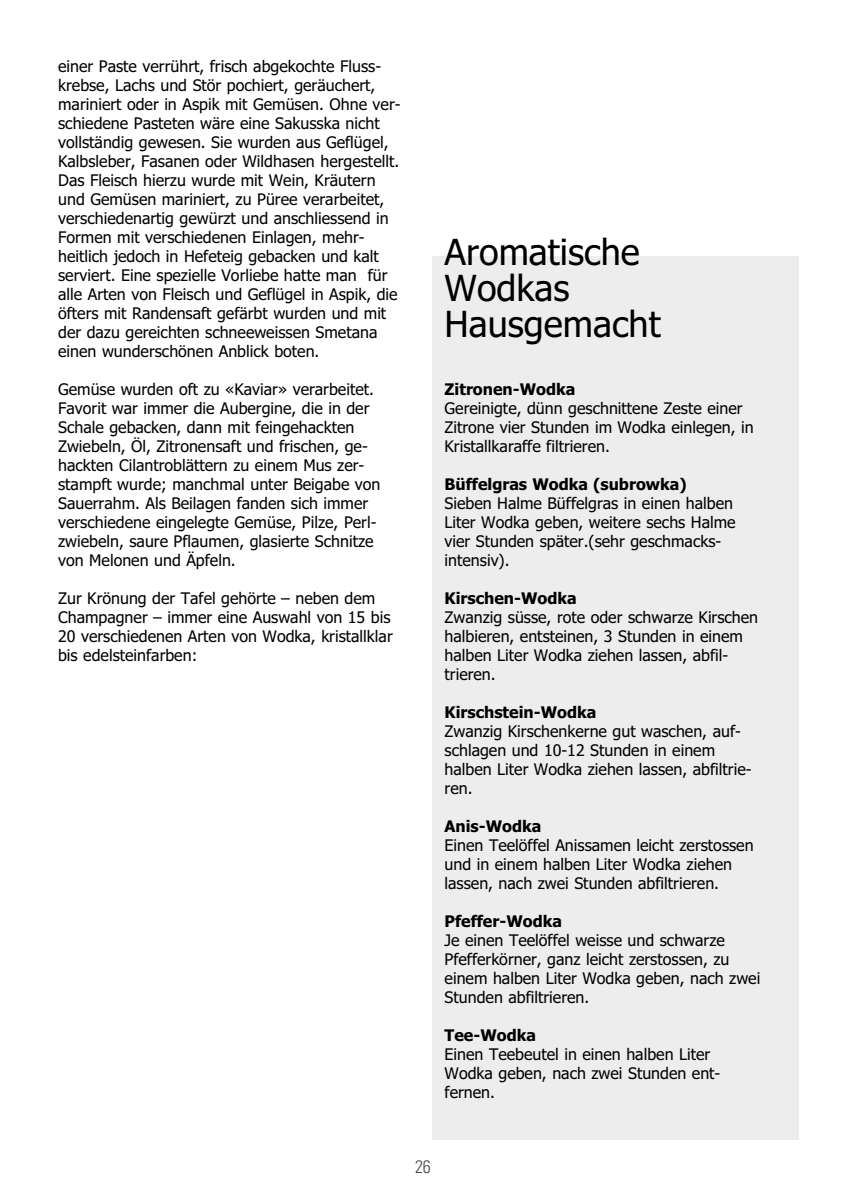
<style>
.page{position:relative;width:846px;height:1196px;background:#fff}
.page>*{position:absolute;margin:0;border:0;box-sizing:border-box;transform-origin:0 0}
.t1{font:36px/36px "Tahoma";color:#000}
.t2{font:300 condensed 18px "Univers";color:#4d4d4d}
.t3{font:16px/19px "Tahoma";color:#000}
.t4{font:700 16px "Tahoma";color:#000}
</style>
<div class="page">
<div style="left:432px;top:257px;width:366px;height:883px;background:#ededed"></div>
<p class="t3" style="left:58px;top:57px;width:344px">einer Paste verrührt, frisch abgekochte Fluss&shy;krebse, Lachs und Stör pochiert, geräuchert, mariniert oder in Aspik mit Gemüsen. Ohne ver&shy;schiedene Pasteten wäre eine Sakusska nicht vollständig gewesen. Sie wurden aus Geflügel, Kalbsleber, Fasanen oder Wildhasen hergestellt.<br>Das Fleisch hierzu wurde mit Wein, Kräutern und Gemüsen mariniert, zu Püree verarbeitet, verschiedenartig gewürzt und anschliessend in Formen mit verschiedenen Einlagen, mehr&shy;heitlich jedoch in Hefeteig gebacken und kalt serviert. Eine spezielle Vorliebe hatte man für alle Arten von Fleisch und Geflügel in Aspik, die öfters mit Randensaft gefärbt wurden und mit der dazu gereichten schneeweissen Smetana einen wunderschönen Anblick boten.</p>
<p class="t3" style="left:58px;top:380px;width:324px">Gemüse wurden oft zu «Kaviar» verarbeitet.<br>Favorit war immer die Aubergine, die in der Schale gebacken, dann mit feingehackten Zwiebeln, Öl, Zitronensaft und frischen, ge&shy;hackten Cilantroblättern zu einem Mus zer&shy;stampft wurde; manchmal unter Beigabe von Sauerrahm. Als Beilagen fanden sich immer verschiedene eingelegte Gemüse, Pilze, Perl&shy;zwiebeln, saure Pflaumen, glasierte Schnitze von Melonen und Äpfeln.</p>
<p class="t3" style="left:58px;top:589px;width:336px">Zur Krönung der Tafel gehörte – neben dem Champagner – immer eine Auswahl von 15 bis 20 verschiedenen Arten von Wodka, kristallklar bis edelsteinfarben:</p>
<h1 class="t1" style="left:444px;top:235px;width:218px">Aromatische<br>Wodkas<br>Hausgemacht</h1>
<p class="t4" style="left:444px;top:380px;width:132px">Zitronen-Wodka</p>
<p class="t3" style="left:444px;top:399px;width:310px">Gereinigte, dünn geschnittene Zeste einer<br>Zitrone vier Stunden im Wodka einlegen, in<br>Kristallkaraffe filtrieren.</p>
<p class="t4" style="left:444px;top:475px;width:243px">Büffelgras Wodka (subrowka)</p>
<p class="t3" style="left:444px;top:494px;width:292px">Sieben Halme Büffelgras in einen halben<br>Liter Wodka geben, weitere sechs Halme vier Stunden später.(sehr geschmacks&shy;intensiv).</p>
<p class="t4" style="left:444px;top:589px;width:134px">Kirschen-Wodka</p>
<p class="t3" style="left:444px;top:608px;width:315px">Zwanzig süsse, rote oder schwarze Kirschen halbieren, entsteinen, 3 Stunden in einem halben Liter Wodka ziehen lassen, abfil&shy;trieren.</p>
<p class="t4" style="left:444px;top:703px;width:153px">Kirschstein-Wodka</p>
<p class="t3" style="left:444px;top:722px;width:308px">Zwanzig Kirschenkerne gut waschen, auf&shy;schlagen und 10-12 Stunden in einem halben Liter Wodka ziehen lassen, abfiltrie&shy;ren.</p>
<p class="t4" style="left:444px;top:817px;width:98px">Anis-Wodka</p>
<p class="t3" style="left:444px;top:836px;width:310px">Einen Teelöffel Anissamen leicht zerstossen und in einem halben Liter Wodka ziehen lassen, nach zwei Stunden abfiltrieren.</p>
<p class="t4" style="left:444px;top:912px;width:119px">Pfeffer-Wodka</p>
<p class="t3" style="left:444px;top:931px;width:317px">Je einen Teelöffel weisse und schwarze Pfefferkörner, ganz leicht zerstossen, zu einem halben Liter Wodka geben, nach zwei Stunden abfiltrieren.</p>
<p class="t4" style="left:444px;top:1026px;width:93px">Tee-Wodka</p>
<p class="t3" style="left:444px;top:1045px;width:277px">Einen Teebeutel in einen halben Liter<br>Wodka geben, nach zwei Stunden ent&shy;fernen.</p>
<p class="t2" style="left:415px;top:1160px;width:17px">26</p>
</div>
